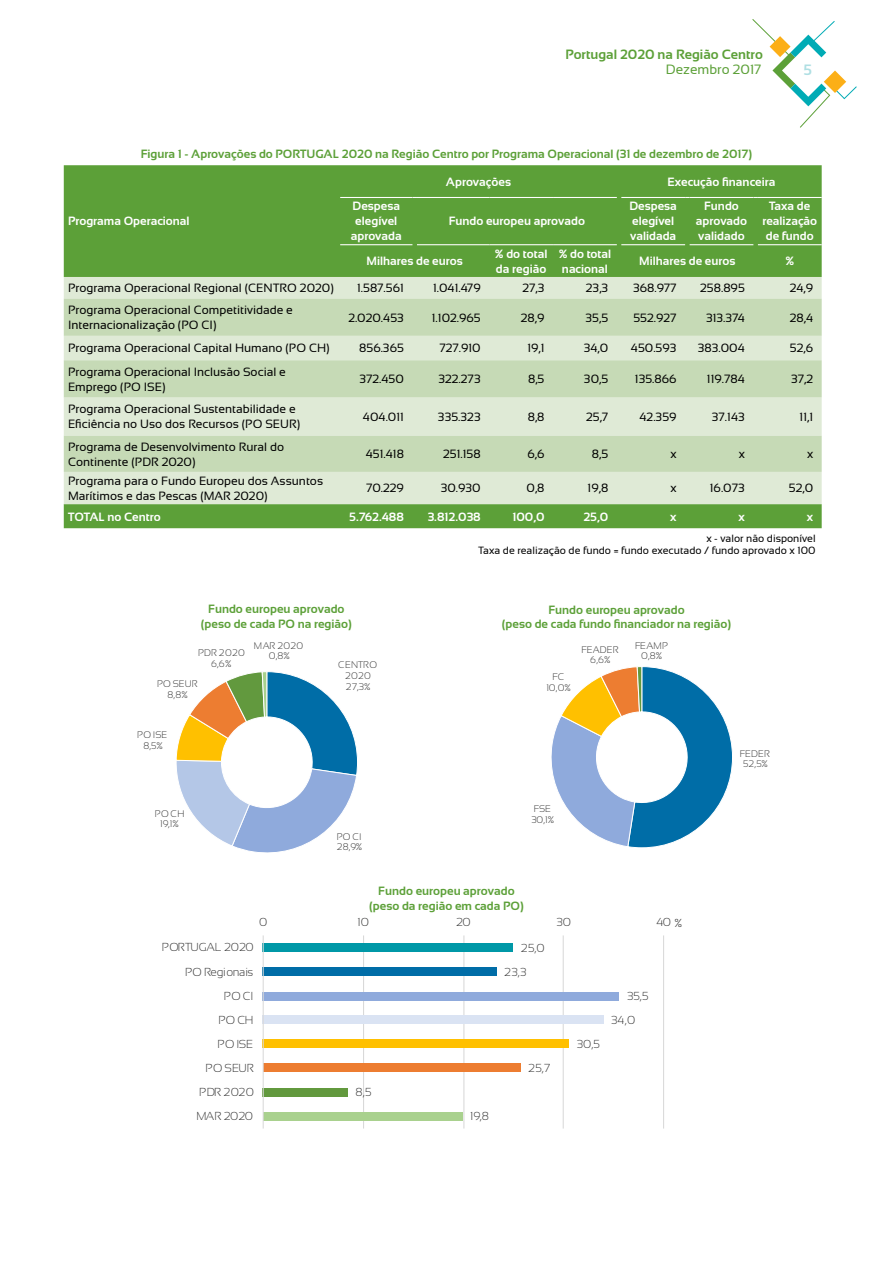
<style>
.page{position:relative;width:893px;height:1263px;background:#fff}
.page>*{position:absolute;margin:0;border:0;box-sizing:border-box;transform-origin:0 0}
.t1{font:700 15px "Sansation";color:#afdfe3}
.t2{font:700 13.5px "Sansation";color:#5ca038}
.t3{font:13.5px "Sansation";color:#5ca038}
.t4{font:12px/15px "Sansation";color:#000}
.t5{font:700 12px/15px "Sansation";color:#fff;text-align:center}
.t6{font:700 12px/14.4px "Sansation";color:#5ca038;text-align:center}
.t7{font:300 11.55px/24.2px "Sansation";letter-spacing:-.02em;color:#333}
.t8{font:10.5px/12px "Sansation";color:#000;text-align:right}
.t9{font:300 9.6px/10.4px "Sansation";letter-spacing:.02em;color:#333;text-align:center}
</style>
<div class="page">
<svg style="left:752px;top:19px;width:105px;height:109px"></svg>
<div style="left:64px;top:165px;width:758px;height:363px;background:#5ca038"></div>
<div style="left:64px;top:277px;width:758px;height:227px;background:#dfead6"></div>
<svg style="left:64px;top:299px;width:758px;height:173px;background:#cfdfc1"></svg>
<hr style="left:340px;top:197px;width:72px;height:1px;background:#fff">
<hr style="left:417px;top:197px;width:72px;height:1px;background:#fff">
<hr style="left:489px;top:197px;width:64px;height:1px;background:#fff">
<hr style="left:553px;top:197px;width:64px;height:1px;background:#fff">
<hr style="left:621px;top:197px;width:64px;height:1px;background:#fff">
<hr style="left:690px;top:197px;width:63px;height:1px;background:#fff">
<hr style="left:758px;top:197px;width:64px;height:1px;background:#fff">
<hr style="left:340px;top:244px;width:72px;height:1px;background:#fff">
<hr style="left:417px;top:244px;width:72px;height:1px;background:#fff">
<hr style="left:489px;top:244px;width:64px;height:1px;background:#fff">
<hr style="left:553px;top:244px;width:64px;height:1px;background:#fff">
<hr style="left:621px;top:244px;width:64px;height:1px;background:#fff">
<hr style="left:690px;top:244px;width:63px;height:1px;background:#fff">
<hr style="left:758px;top:244px;width:64px;height:1px;background:#fff">
<hr style="left:363px;top:935px;width:1px;height:193px;background:#d9d9d9">
<hr style="left:463px;top:935px;width:1px;height:193px;background:#d9d9d9">
<hr style="left:563px;top:935px;width:1px;height:193px;background:#d9d9d9">
<hr style="left:663px;top:935px;width:1px;height:193px;background:#d9d9d9">
<div style="left:263px;top:968px;width:234px;height:8px;background:#006da7"></div>
<div style="left:263px;top:992px;width:356px;height:8px;background:#8faadc"></div>
<div style="left:263px;top:1015px;width:341px;height:8px;background:#dae3f3"></div>
<div style="left:263px;top:1039px;width:306px;height:9px;background:#ffc000"></div>
<div style="left:263px;top:1064px;width:257px;height:8px;background:#ed7d31"></div>
<div style="left:263px;top:1088px;width:85px;height:8px;background:#62993e"></div>
<div style="left:263px;top:1112px;width:199px;height:9px;background:#a9d18e"></div>
<div style="left:263px;top:943px;width:250px;height:9px;background:#0098a7"></div>
<hr style="left:263px;top:935px;width:1px;height:193px;background:#d9d9d9">
<svg style="left:551px;top:666px;width:182px;height:182px"></svg>
<svg style="left:176px;top:671px;width:182px;height:182px"></svg>
<p class="t2" style="left:565px;top:47px;width:199px">Portugal 2020 na Região Centro</p>
<p class="t3" style="left:666px;top:62px;width:97px">Dezembro 2017</p>
<p class="t6" style="left:141px;top:146px;width:613px">Figura 1 - Aprovações do PORTUGAL 2020 na Região Centro por Programa Operacional (31 de dezembro de 2017)</p>
<p class="t5" style="left:446px;top:174px;width:67px">Aprovações</p>
<p class="t5" style="left:668px;top:174px;width:109px">Execução financeira</p>
<p class="t1" style="left:803px;top:62px;width:10px">5</p>
<p class="t5" style="left:68px;top:214px;width:123px">Programa Operacional</p>
<p class="t5" style="left:351px;top:199px;width:53px">Despesa elegível aprovada</p>
<p class="t5" style="left:449px;top:214px;width:138px">Fundo europeu aprovado</p>
<p class="t5" style="left:629px;top:199px;width:49px;text-align:left">Despesa elegível validada</p>
<p class="t5" style="left:696px;top:199px;width:53px">Fundo aprovado validado</p>
<p class="t5" style="left:762px;top:199px;width:56px">Taxa de realização de fundo</p>
<p class="t5" style="left:367px;top:254px;width:98px">Milhares de euros</p>
<p class="t5" style="left:495px;top:246px;width:54px;text-align:left">% do total da região</p>
<p class="t5" style="left:559px;top:246px;width:54px;text-align:left">% do total nacional</p>
<p class="t5" style="left:639px;top:254px;width:98px">Milhares de euros</p>
<p class="t5" style="left:785px;top:254px;width:10px">%</p>
<p class="t4" style="left:68px;top:280px;width:267px">Programa Operacional Regional (CENTRO 2020)</p>
<p class="t4" style="left:357px;top:280px;width:48px">1.587.561</p>
<p class="t4" style="left:433px;top:280px;width:49px">1.041.479</p>
<p class="t4" style="left:522px;top:280px;width:24px">27,3</p>
<p class="t4" style="left:586px;top:280px;width:24px">23,3</p>
<p class="t4" style="left:633px;top:280px;width:45px">368.977</p>
<p class="t4" style="left:700px;top:280px;width:46px">258.895</p>
<p class="t4" style="left:790px;top:280px;width:25px">24,9</p>
<p class="t4" style="left:68px;top:302px;width:226px">Programa Operacional Competitividade e<br>Internacionalização (PO CI)</p>
<p class="t4" style="left:348px;top:310px;width:57px">2.020.453</p>
<p class="t4" style="left:432px;top:310px;width:50px">1.102.965</p>
<p class="t4" style="left:521px;top:310px;width:25px">28,9</p>
<p class="t4" style="left:586px;top:310px;width:24px">35,5</p>
<p class="t4" style="left:633px;top:310px;width:45px">552.927</p>
<p class="t4" style="left:706px;top:310px;width:40px">313.374</p>
<p class="t4" style="left:790px;top:310px;width:25px">28,4</p>
<p class="t4" style="left:68px;top:341px;width:263px">Programa Operacional Capital Humano (PO CH)</p>
<p class="t4" style="left:359px;top:341px;width:46px">856.365</p>
<p class="t4" style="left:439px;top:341px;width:43px">727.910</p>
<p class="t4" style="left:527px;top:341px;width:19px">19,1</p>
<p class="t4" style="left:584px;top:341px;width:26px">34,0</p>
<p class="t4" style="left:631px;top:341px;width:47px">450.593</p>
<p class="t4" style="left:698px;top:341px;width:49px">383.004</p>
<p class="t4" style="left:790px;top:341px;width:25px">52,6</p>
<p class="t4" style="left:68px;top:364px;width:219px">Programa Operacional Inclusão Social e<br>Emprego (PO ISE)</p>
<p class="t4" style="left:359px;top:372px;width:46px">372.450</p>
<p class="t4" style="left:438px;top:372px;width:44px">322.273</p>
<p class="t4" style="left:528px;top:372px;width:18px">8,5</p>
<p class="t4" style="left:584px;top:372px;width:26px">30,5</p>
<p class="t4" style="left:635px;top:372px;width:43px">135.866</p>
<p class="t4" style="left:707px;top:372px;width:39px">119.784</p>
<p class="t4" style="left:791px;top:372px;width:24px">37,2</p>
<p class="t4" style="left:68px;top:402px;width:234px">Programa Operacional Sustentabilidade e<br>Eficiência no Uso dos Recursos (PO SEUR)</p>
<p class="t4" style="left:363px;top:409px;width:43px">404.011</p>
<p class="t4" style="left:438px;top:409px;width:44px">335.323</p>
<p class="t4" style="left:528px;top:409px;width:18px">8,8</p>
<p class="t4" style="left:586px;top:409px;width:24px">25,7</p>
<p class="t4" style="left:639px;top:409px;width:39px">42.359</p>
<p class="t4" style="left:712px;top:409px;width:35px">37.143</p>
<p class="t4" style="left:800px;top:409px;width:15px">11,1</p>
<p class="t4" style="left:68px;top:439px;width:218px">Programa de Desenvolvimento Rural do<br>Continente (PDR 2020)</p>
<p class="t4" style="left:366px;top:446px;width:40px">451.418</p>
<p class="t4" style="left:443px;top:446px;width:39px">251.158</p>
<p class="t4" style="left:527px;top:446px;width:19px">6,6</p>
<p class="t4" style="left:592px;top:446px;width:18px">8,5</p>
<p class="t4" style="left:670px;top:446px;width:8px">x</p>
<p class="t4" style="left:739px;top:446px;width:8px">x</p>
<p class="t4" style="left:807px;top:446px;width:8px">x</p>
<p class="t4" style="left:68px;top:473px;width:257px">Programa para o Fundo Europeu dos Assuntos<br>Marítimos e das Pescas (MAR 2020)</p>
<p class="t4" style="left:366px;top:481px;width:39px">70.229</p>
<p class="t4" style="left:441px;top:481px;width:42px">30.930</p>
<p class="t4" style="left:526px;top:481px;width:19px">0,8</p>
<p class="t4" style="left:588px;top:481px;width:22px">19,8</p>
<p class="t4" style="left:670px;top:481px;width:8px">x</p>
<p class="t4" style="left:710px;top:481px;width:37px">16.073</p>
<p class="t4" style="left:789px;top:481px;width:26px">52,0</p>
<p class="t5" style="left:68px;top:509px;width:94px">TOTAL no Centro</p>
<p class="t5" style="left:349px;top:509px;width:56px">5.762.488</p>
<p class="t5" style="left:428px;top:509px;width:54px">3.812.038</p>
<p class="t5" style="left:512px;top:509px;width:34px">100,0</p>
<p class="t5" style="left:583px;top:509px;width:26px">25,0</p>
<p class="t5" style="left:670px;top:509px;width:8px">x</p>
<p class="t5" style="left:738px;top:509px;width:8px">x</p>
<p class="t5" style="left:807px;top:509px;width:8px">x</p>
<p class="t8" style="left:478px;top:532px;width:339px">x - valor não disponível<br>Taxa de realização de fundo = fundo executado / fundo aprovado x 100</p>
<p class="t6" style="left:201px;top:602px;width:153px">Fundo europeu aprovado (peso de cada PO na região)</p>
<p class="t9" style="left:198px;top:648px;width:48px">PDR 2020<br>6,6%</p>
<p class="t9" style="left:254px;top:640px;width:51px">MAR 2020<br>0,8%</p>
<p class="t9" style="left:157px;top:679px;width:42px">PO SEUR<br>8,8%</p>
<p class="t9" style="left:137px;top:730px;width:32px">PO ISE<br>8,5%</p>
<p class="t9" style="left:338px;top:660px;width:40px;line-height:10.8px">CENTRO<br>2020<br>27,3%</p>
<p class="t6" style="left:502px;top:602px;width:231px">Fundo europeu aprovado<br>(peso de cada fundo financiador na região)</p>
<p class="t9" style="left:546px;top:672px;width:26px">FC<br>10,0%</p>
<p class="t9" style="left:582px;top:644px;width:39px">FEADER<br>6,6%</p>
<p class="t9" style="left:635px;top:640px;width:34px">FEAMP<br>0,8%</p>
<p class="t9" style="left:740px;top:748px;width:32px">FEDER<br>52,5%</p>
<p class="t9" style="left:155px;top:808px;width:31px">PO CH<br>19,1%</p>
<p class="t9" style="left:337px;top:831px;width:27px;text-align:left">PO CI<br>28,9%</p>
<p class="t9" style="left:531px;top:804px;width:24px;text-align:left">FSE<br>30,1%</p>
<p class="t6" style="left:369px;top:884px;width:156px">Fundo europeu aprovado (peso da região em cada PO)</p>
<p class="t7" style="left:259px;top:910px;width:10px">0</p>
<p class="t7" style="left:358px;top:910px;width:13px">10</p>
<p class="t7" style="left:456px;top:910px;width:16px">20</p>
<p class="t7" style="left:556px;top:910px;width:16px">30</p>
<p class="t7" style="left:656px;top:910px;width:16px">40</p>
<p class="t7" style="left:674px;top:911px;width:9px">%</p>
<p class="t7" style="left:162px;top:935px;width:93px;text-align:right">PORTUGAL 2020<br>PO Regionais<br>PO CI<br>PO CH<br>PO ISE<br>PO SEUR<br>PDR 2020<br>MAR 2020</p>
<p class="t7" style="left:355px;top:1080px;width:17px">8,5</p>
<p class="t7" style="left:504px;top:935px;width:42px;text-indent:16px">25,0<br>23,3</p>
<p class="t7" style="left:470px;top:1104px;width:20px">19,8</p>
<p class="t7" style="left:528px;top:1056px;width:24px">25,7</p>
<p class="t7" style="left:577px;top:1032px;width:25px">30,5</p>
<p class="t7" style="left:611px;top:984px;width:39px;text-indent:16px">35,5<br>34,0</p>
</div>
